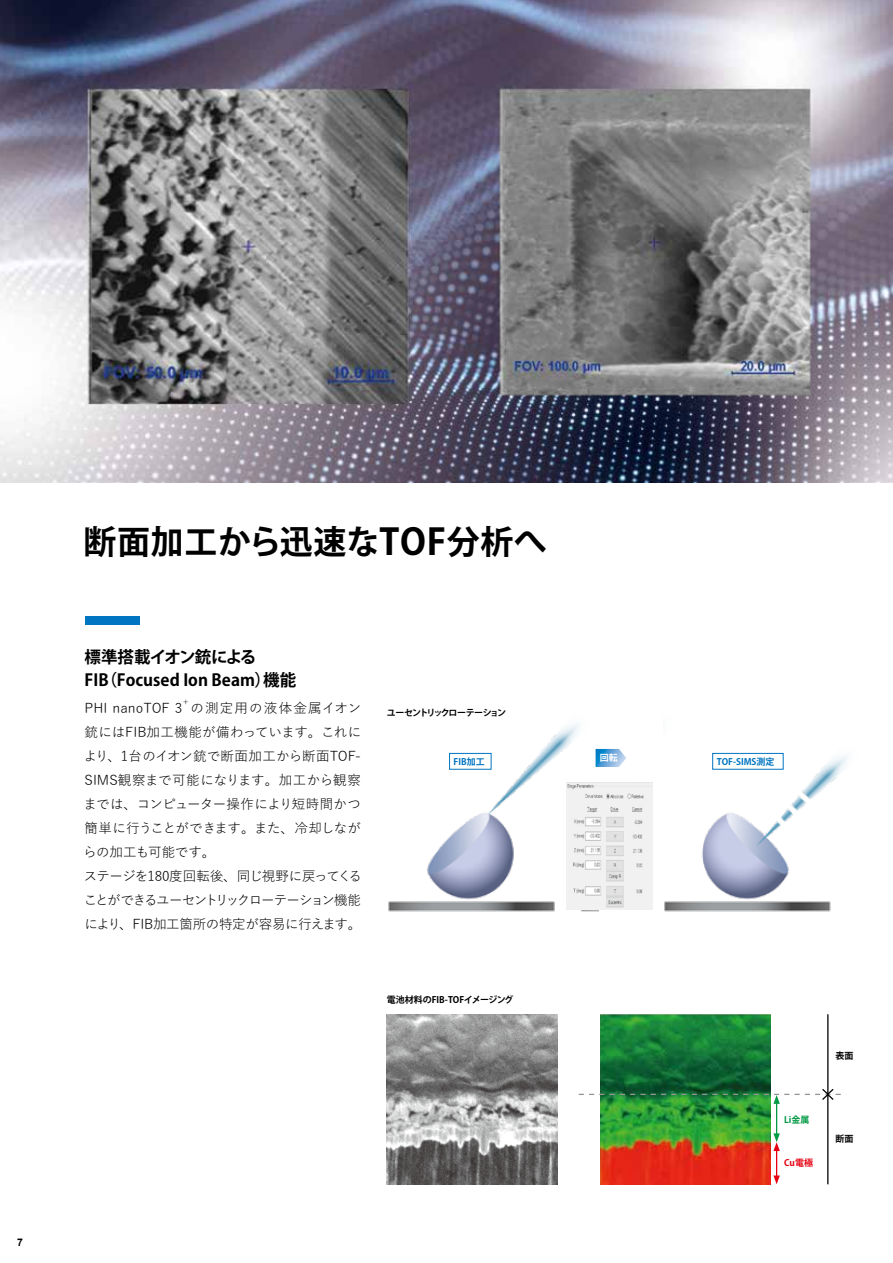
<style>
.page{position:relative;width:893px;height:1263px;background:#fff}
.page>*{position:absolute;margin:0;border:0;box-sizing:border-box;transform-origin:0 0}
.t1{font:700 33px "Koz Go Pr 6 N";letter-spacing:.02em;color:#000}
.t2{font:700 16.5px/22.5px "Koz Go Pr 6 N";color:#000}
.t3{font:13.5px/24px "Yu Go Pr 6 N";letter-spacing:-.02em;color:#000}
.t4{font:13.5px "Yu Go Pr 6 N";color:#000}
.t5{font:700 10.5px "Arial";color:#000}
.t6{font:700 9px "Koz Go Pr 6 N";letter-spacing:-.01em;color:#000}
.t7{font:700 9px "Koz Go Pr 6 N";color:#0075c2}
.t8{font:700 9px "Koz Go Pr 6 N";letter-spacing:-.12em;color:#000}
.t9{font:700 9px "Koz Go Pr 6 N";letter-spacing:-.05em;color:#000}
.t10{font:700 9px "Koz Go Pr 6 N";color:#094}
.t11{font:700 9px "Koz Go Pr 6 N";color:#e60012}
.t12{font:700 9px "Koz Go Pr 6 N";color:#fff}
.t13{font:7.8px "Yu Go Pr 6 N";color:#000}
.s1{font-size:36px}
</style>
<div class="page">
<img style="left:0;top:0;width:893px;height:482px">
<div style="left:85px;top:616px;width:54px;height:9px;background:#0075c2"></div>
<img style="left:388px;top:724px;width:211px;height:188px">
<img style="left:664px;top:752px;width:183px;height:160px">
<div style="left:449px;top:753px;width:42px;height:16px;background:#fff;border:1px solid #0075c2"></div>
<div style="left:712px;top:753px;width:71px;height:16px;background:#fff;border:1px solid #0075c2"></div>
<svg style="left:596px;top:749px;width:30px;height:18px"></svg>
<img style="left:567px;top:783px;width:86px;height:127px">
<img style="left:387px;top:1014px;width:170px;height:170px">
<img style="left:600px;top:1014px;width:170px;height:170px">
<hr style="left:827px;top:1095px;width:1px;height:89px;background:#000">
<hr style="left:776px;top:1101px;width:1px;height:35px;background:#094">
<hr style="left:776px;top:1148px;width:1px;height:30px;background:#e60012">
<svg style="left:773px;top:1133px;width:7px;height:18px"></svg>
<svg style="left:773px;top:1175px;width:7px;height:9px"></svg>
<hr style="left:827px;top:1014px;width:1px;height:80px;background:#000">
<svg style="left:579px;top:1087px;width:262px;height:17px"></svg>
<p class="t5" style="left:17px;top:1235px;width:7px">7</p>
<h1 class="t1" style="left:83px;top:523px;width:465px">断面加工から迅速な<span class="s1">TOF</span>分析へ</h1>
<p class="t2" style="left:85px;top:646px;width:213px">標準搭載イオン銃による<br>FIB（Focused Ion Beam）機能</p>
<p class="t13" style="left:182px;top:696px;width:9px">+</p>
<p class="t3" style="left:83px;top:694px;width:280px;text-indent:107px">の測定用の液体金属イオン銃にはFIB加工機能が備わっています。これにより、1台のイオン銃で断面加工から断面TOF-<br>SIMS観察まで可能になります。加工から観察までは、コンピューター操作により短時間かつ簡単に行うことができます。また、冷却しながらの加工も可能です。<br>ステージを180度回転後、同じ視野に戻ってくることができるユーセントリックローテーション機能により、FIB加工箇所の特定が容易に行えます。</p>
<p class="t4" style="left:85px;top:695px;width:99px">PHI nanoTOF 3</p>
<p class="t8" style="left:387px;top:708px;width:121px">ユーセントリックローテーション</p>
<p class="t12" style="left:600px;top:753px;width:19px">回転</p>
<p class="t7" style="left:454px;top:756px;width:33px">FIB加工</p>
<p class="t7" style="left:717px;top:756px;width:59px">TOF-SIMS測定</p>
<p class="t6" style="left:387px;top:994px;width:128px">電池材料のFIB-TOFイメージング</p>
<p class="t10" style="left:784px;top:1114px;width:27px">Li金属</p>
<p class="t11" style="left:784px;top:1157px;width:30px">Cu電極</p>
<p class="t9" style="left:835px;top:1050px;width:19px">表面</p>
<p class="t9" style="left:835px;top:1134px;width:19px">断面</p>
</div>
